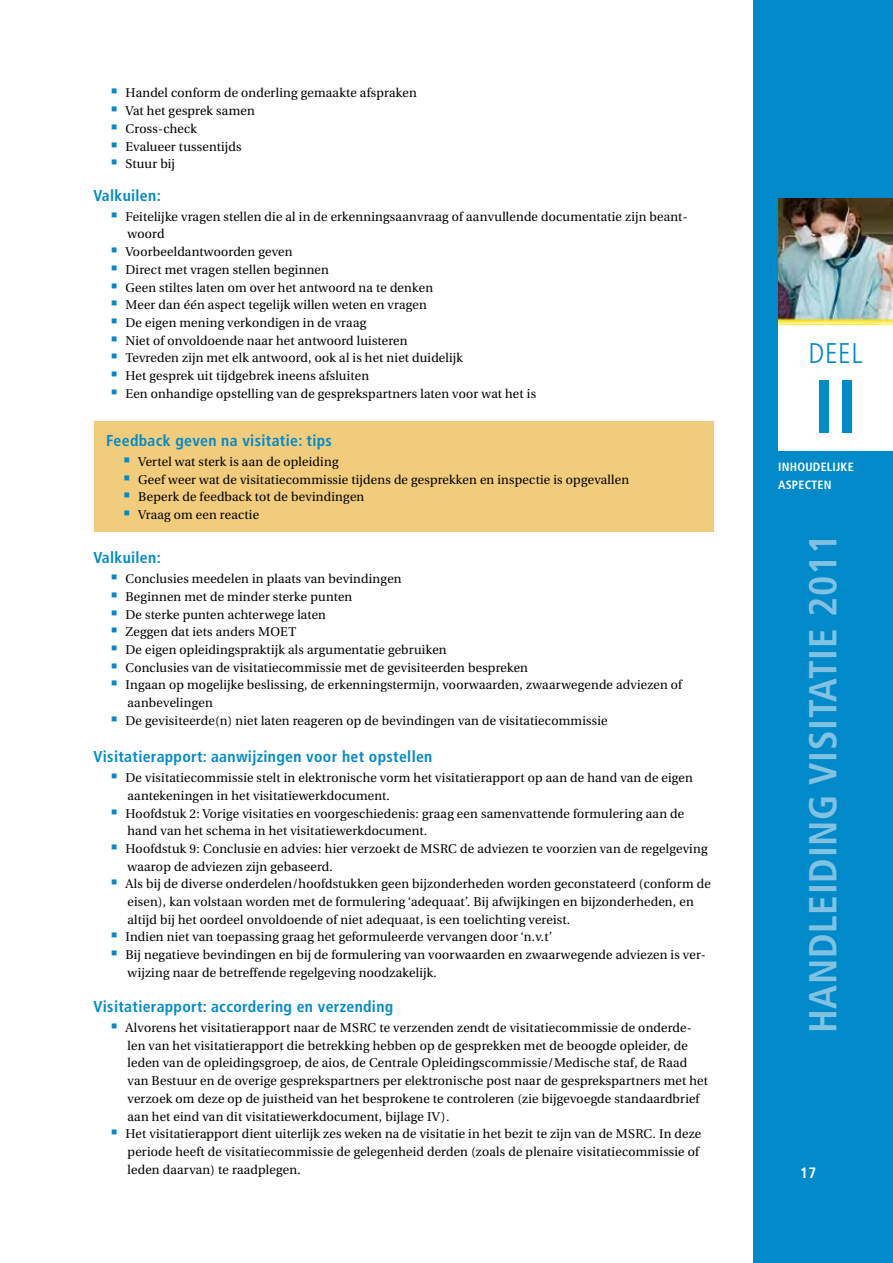
<style>
.page{position:relative;width:893px;height:1263px;background:#fff}
.page>*{position:absolute;margin:0;border:0;box-sizing:border-box;transform-origin:0 0}
.t1{font:700 condensed 75px "Frutiger LT Std";color:#008ac9}
.t2{font:700 condensed 39px "Frutiger LT Std";letter-spacing:.02em;color:#81c2e3}
.t3{font:300 condensed 28.5px "Frutiger LT Std";color:#008ac9}
.t4{font:16.5px/17.7px "Utopia Headline";letter-spacing:.015em;color:#000}
.t5{font:700 condensed 15.75px "Frutiger LT Std";letter-spacing:.02em;color:#008ac9}
.t6{font:700 condensed 15px "Frutiger LT Std";color:#fff}
.t7{font:700 condensed 12px/17.7px "Frutiger LT Std";letter-spacing:.02em;color:#fff}
</style>
<div class="page">
<div style="left:753px;top:0;width:140px;height:1263px;background:#008ac9"></div>
<div style="left:778px;top:324px;width:115px;height:126px;background:#fff"></div>
<img style="left:778px;top:198px;width:115px;height:126px">
<div style="left:94px;top:421px;width:619px;height:111px;background:#f1cc7d"></div>
<p class="t4" style="left:125px;top:84px;width:293px">Handel conform de onderling gemaakte afspraken<br>Vat het gesprek samen<br>Cross-check<br>Evalueer tussentijds<br>Stuur bij</p>
<p class="t5" style="left:94px;top:186px;width:69px">Valkuilen:</p>
<p class="t4" style="left:125px;top:208px;width:564px">Feitelijke vragen stellen die al in de erkenningsaanvraag of aanvullende documentatie zijn beant&shy;woord<br>Voorbeeldantwoorden geven<br>Direct met vragen stellen beginnen<br>Geen stiltes laten om over het antwoord na te denken<br>Meer dan één aspect tegelijk willen weten en vragen<br>De eigen mening verkondigen in de vraag<br>Niet of onvoldoende naar het antwoord luisteren<br>Tevreden zijn met elk antwoord, ook al is het niet duidelijk<br>Het gesprek uit tijdgebrek ineens afsluiten<br>Een onhandige opstelling van de gesprekspartners laten voor wat het is</p>
<p class="t5" style="left:106px;top:431px;width:227px">Feedback geven na visitatie: tips</p>
<p class="t4" style="left:138px;top:453px;width:492px">Vertel wat sterk is aan de opleiding<br>Geef weer wat de visitatiecommissie tijdens de gesprekken en inspectie is opgevallen Beperk de feedback tot de bevindingen<br>Vraag om een reactie</p>
<p class="t5" style="left:94px;top:548px;width:69px">Valkuilen:</p>
<p class="t4" style="left:125px;top:570px;width:558px">Conclusies meedelen in plaats van bevindingen<br>Beginnen met de minder sterke punten<br>De sterke punten achterwege laten<br>Zeggen dat iets anders MOET<br>De eigen opleidingspraktijk als argumentatie gebruiken<br>Conclusies van de visitatiecommissie met de gevisiteerden bespreken<br>Ingaan op mogelijke beslissing, de erkenningstermijn, voorwaarden, zwaarwegende adviezen of aanbevelingen<br>De gevisiteerde(n) niet laten reageren op de bevindingen van de visitatiecommissie</p>
<p class="t5" style="left:94px;top:747px;width:340px">Visitatierapport: aanwijzingen voor het opstellen</p>
<p class="t4" style="left:125px;top:769px;width:587px">De visitatiecommissie stelt in elektronische vorm het visitatierapport op aan de hand van de eigen aantekeningen in het visitatiewerkdocument.<br>Hoofdstuk 2: Vorige visitaties en voorgeschiedenis: graag een samenvattende formulering aan de hand van het schema in het visitatiewerkdocument.<br>Hoofdstuk 9: Conclusie en advies: hier verzoekt de MSRC de adviezen te voorzien van de regelgeving waarop de adviezen zijn gebaseerd.<br>Als bij de diverse onderdelen/hoofdstukken geen bijzonderheden worden geconstateerd (conform de eisen), kan volstaan worden met de formulering ‘adequaat’. Bij afwijkingen en bijzonderheden, en altijd bij het oordeel onvoldoende of niet adequaat, is een toelichting vereist.<br>Indien niet van toepassing graag het geformuleerde vervangen door ‘n.v.t’<br>Bij negatieve bevindingen en bij de formulering van voorwaarden en zwaarwegende adviezen is ver&shy;wijzing naar de betreffende regelgeving noodzakelijk.</p>
<p class="t5" style="left:94px;top:997px;width:301px">Visitatierapport: accordering en verzending</p>
<p class="t4" style="left:125px;top:1019px;width:584px">Alvorens het visitatierapport naar de MSRC te verzenden zendt de visitatiecommissie de onderde&shy;len van het visitatierapport die betrekking hebben op de gesprekken met de beoogde opleider, de leden van de opleidingsgroep, de aios, de Centrale Opleidingscommissie/Medische staf, de Raad van Bestuur en de overige gesprekspartners per elektronische post naar de gesprekspartners met het verzoek om deze op de juistheid van het besprokene te controleren (zie bijgevoegde standaardbrief aan het eind van dit visitatiewerkdocument, bijlage IV).<br>Het visitatierapport dient uiterlijk zes weken na de visitatie in het bezit te zijn van de MSRC. In deze periode heeft de visitatiecommissie de gelegenheid derden (zoals de plenaire visitatiecommissie of leden daarvan) te raadplegen.</p>
<h3 class="t3" style="left:809px;top:337px;width:55px">Deel</h3>
<h1 class="t1" style="left:814px;top:362px;width:45px">II</h1>
<p class="t7" style="left:778px;top:458px;width:77px">Inhoudelijke aspecten</p>
<h2 class="t2" style="left:800px;top:1033px;width:502px;rotate:-90deg">handleiding Visitatie 2011</h2>
<p class="t6" style="left:800px;top:1164px;width:17px">17</p>
</div>
